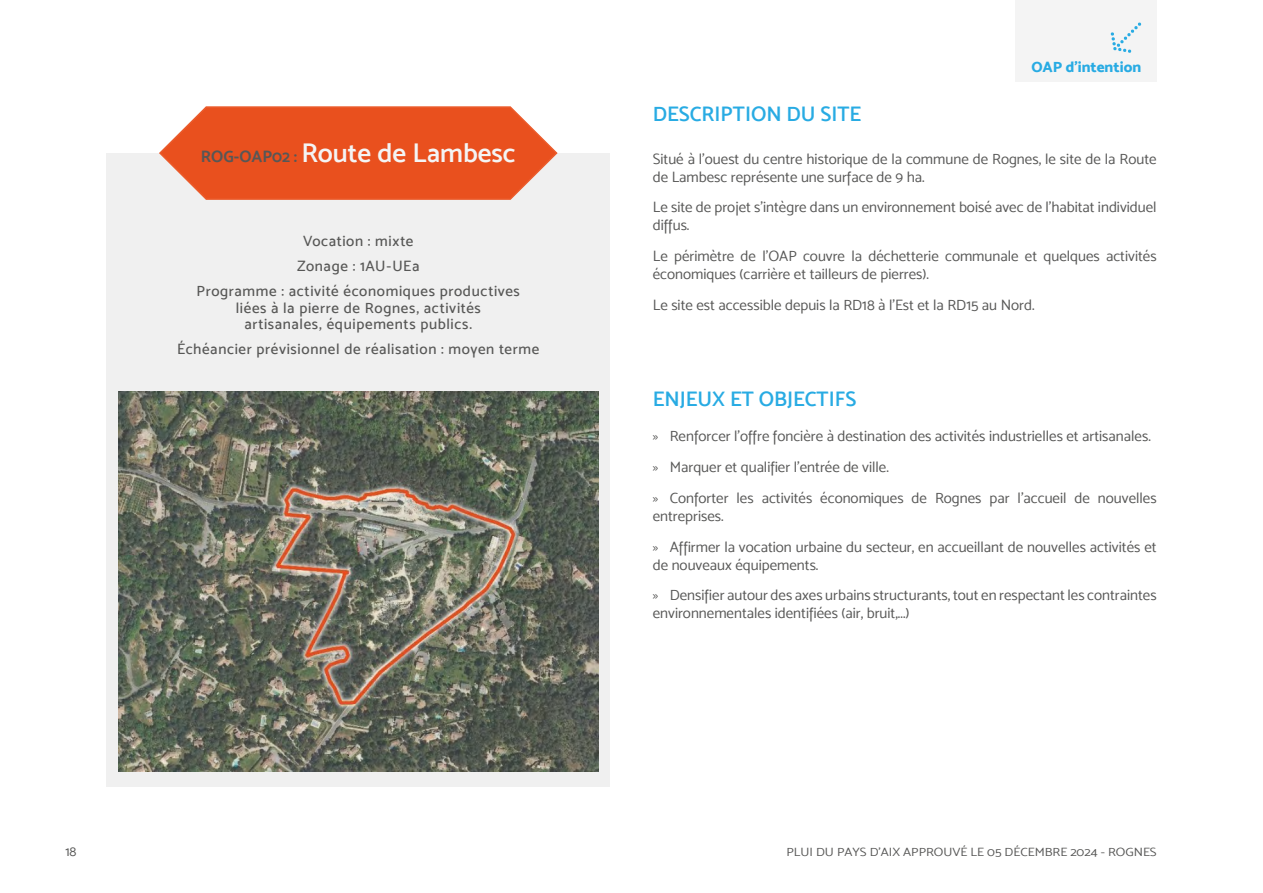
<style>
.page{position:relative;width:1263px;height:893px;background:#fff}
.page>*{position:absolute;margin:0;border:0;box-sizing:border-box;transform-origin:0 0}
.Nom_OAP{font:27px "Mosk Semi Bold 600";color:#f4f4f4}
.Titre_3_-_bleu{font:21px "Mosk Semi Bold 600";color:#28abe3}
.t1{font:15px/18px "Mosk Normal 400";color:#575756}
.Encadré{font:15px/16.5px "Mosk Medium 500";letter-spacing:.045em;color:#575756;text-align:center}
.t2{font:15px "Mosk Extra Bold 800";color:#28abe3}
.t3{font:13.5px "Mosk Normal 400";color:#575756}
.t4{font:12px "Mosk Normal 400";color:#575756;scale:1.1 1}
.s1{font-family:"Mosk Bold 700";font-size:16.5px;color:#575756}
.s2{font-family:"Mosk Light 300"}
</style>
<div class="page">
<div style="left:106px;top:153px;width:504px;height:634px;background:#f0f0f0"></div>
<svg style="left:159px;top:106px;width:399px;height:94px;background:#ea6439"></svg>
<img style="left:119px;top:391px;width:479px;height:381px">
<div style="left:1015px;top:0;width:142px;height:81px;background:#f4f4f4"></div>
<svg style="left:1110px;top:22px;width:31px;height:31px"></svg>
<p class="Nom_OAP" style="left:201px;top:137px;width:316px"><span class="s1">ROG-OAP02 :</span> Route de Lambesc</p>
<p class="Encadré" style="left:303px;top:233px;width:112px">Vocation : mixte</p>
<p class="Encadré" style="left:297px;top:258px;width:124px">Zonage : 1AU-UEa</p>
<p class="Encadré" style="left:197px;top:283px;width:325px">Programme : activité économiques productives liées à la pierre de Rognes, activités artisanales, équipements publics.</p>
<p class="Encadré" style="left:177px;top:341px;width:364px">Échéancier prévisionnel de réalisation : moyen terme</p>
<p class="t2" style="left:1031px;top:57px;width:111px">OAP d'intention</p>
<p class="Titre_3_-_bleu" style="left:653px;top:102px;width:210px">DESCRIPTION DU SITE</p>
<p class="t1" style="left:653px;top:150px;width:505px">Situé à l’ouest du centre historique de la commune de Rognes, le site de la Route de Lambesc représente une surface de 9 ha.</p>
<p class="t1" style="left:653px;top:198px;width:505px">Le site de projet s’intègre dans un environnement boisé avec de l’habitat individuel diffus.</p>
<p class="t1" style="left:653px;top:247px;width:505px">Le périmètre de l’OAP couvre la déchetterie communale et quelques activités économiques (carrière et tailleurs de pierres).</p>
<p class="t1" style="left:653px;top:296px;width:383px">Le site est accessible depuis la RD18 à l’Est et la RD15 au Nord.</p>
<p class="Titre_3_-_bleu" style="left:653px;top:386px;width:205px">ENJEUX ET OBJECTIFS</p>
<p class="t1" style="left:653px;top:427px;width:500px"><span class="s2">»</span> Renforcer l’offre foncière à destination des activités industrielles et artisanales.</p>
<p class="t1" style="left:653px;top:458px;width:238px"><span class="s2">»</span> Marquer et qualifier l’entrée de ville.</p>
<p class="t1" style="left:653px;top:489px;width:505px"><span class="s2">»</span> Conforter les activités économiques de Rognes par l’accueil de nouvelles entreprises.</p>
<p class="t1" style="left:653px;top:537px;width:505px"><span class="s2">»</span> Affirmer la vocation urbaine du secteur, en accueillant de nouvelles activités et de nouveaux équipements.</p>
<p class="t1" style="left:653px;top:586px;width:505px"><span class="s2">»</span> Densifier autour des axes urbains structurants, tout en respectant les contraintes environnementales identifiées (air, bruit,...)</p>
<p class="t3" style="left:65px;top:843px;width:13px">18</p>
<p class="t4" style="left:786px;top:844px;width:338px">PLUI DU PAYS D'AIX APPROUVÉ LE 05 DÉCEMBRE 2024 - ROGNES</p>
</div>
